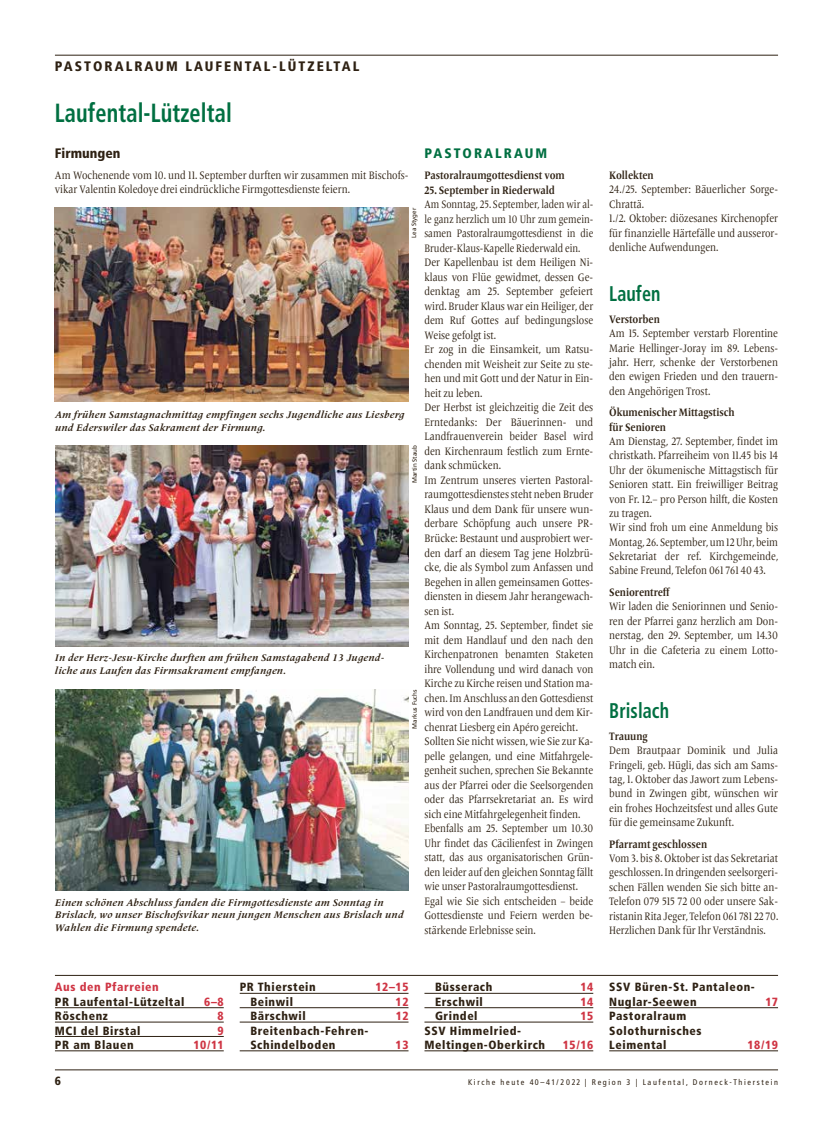
<style>
.page{position:relative;width:833px;height:1134px;background:#fff}
.page>*{position:absolute;margin:0;border:0;box-sizing:border-box;transform-origin:0 0}
.t1{font:700 condensed 26.25px "Frutiger";letter-spacing:.005em;color:#006f41;scale:.85 1}
.t2{font:700 condensed 21.25px "Frutiger";letter-spacing:.005em;color:#006f41;scale:.85 1}
.t3{font:900 condensed 13.75px "Frutiger";letter-spacing:.15em;color:#2e2113}
.t4{font:900 condensed 13.75px "Frutiger";letter-spacing:.15em;color:#006f41}
.t5{font:900 condensed 13.75px "Frutiger";color:#2e2113}
.t6{font:900 condensed 11.88px/14.4px "Frutiger";letter-spacing:.05em;color:#2e2113}
.t7{font:900 condensed 11.88px "Frutiger";letter-spacing:.05em;color:#cf3544}
.t8{font:11.25px/14.5px "Frutiger Serif LT Pro";color:#2e2113;scale:.81 1}
.t9{font:11.25px/14.4px "Frutiger Serif LT Pro";color:#2e2113;text-align:justify;scale:.85 1}
.t10{font:700 11.25px/14.4px "Frutiger Serif LT Pro";color:#2e2113;scale:.85 1}
.t11{font:italic 700 10px/12.5px "Frutiger Serif LT Pro";letter-spacing:.025em;color:#2e2113}
.t12{font:condensed 8.12px "Frutiger";letter-spacing:.2em;color:#2e2113}
.t13{font:6.25px "Frutiger";color:#2e2113}
</style>
<div class="page">
<hr style="left:55px;top:1070px;width:723px;height:1px;background:#2e2113">
<hr style="left:55px;top:55px;width:723px;height:1px;background:#2e2113">
<hr style="left:55px;top:1007px;width:169px;height:1px;background:#2e2113">
<hr style="left:55px;top:1022px;width:169px;height:1px;background:#2e2113">
<hr style="left:55px;top:1036px;width:169px;height:1px;background:#2e2113">
<hr style="left:55px;top:1050px;width:169px;height:1px;background:#2e2113">
<hr style="left:240px;top:993px;width:168px;height:1px;background:#2e2113">
<hr style="left:240px;top:1007px;width:168px;height:1px;background:#2e2113">
<hr style="left:240px;top:1022px;width:168px;height:1px;background:#2e2113">
<hr style="left:240px;top:1050px;width:168px;height:1px;background:#2e2113">
<hr style="left:424px;top:993px;width:169px;height:1px;background:#2e2113">
<hr style="left:424px;top:1007px;width:169px;height:1px;background:#2e2113">
<hr style="left:424px;top:1022px;width:169px;height:1px;background:#2e2113">
<hr style="left:424px;top:1050px;width:169px;height:1px;background:#2e2113">
<hr style="left:609px;top:1007px;width:169px;height:1px;background:#2e2113">
<hr style="left:609px;top:1050px;width:169px;height:1px;background:#2e2113">
<hr style="left:55px;top:975px;width:723px;height:1px;background:#2e2113">
<img style="left:55px;top:445px;width:353px;height:201px">
<img style="left:55px;top:208px;width:353px;height:194px">
<img style="left:55px;top:689px;width:353px;height:202px">
<p class="t3" style="left:55px;top:58px;width:306px">PASTORALRAUM LAUFENTAL-LÜTZELTAL</p>
<h1 class="t1" style="left:55px;top:97px;width:210px">Laufental-Lützeltal</h1>
<p class="t5" style="left:55px;top:144px;width:67px">Firmungen</p>
<p class="t4" style="left:424px;top:144px;width:124px">PASTORALRAUM</p>
<p class="t10" style="left:424px;top:168px;width:167px">Pastoralraumgottesdienst vom</p>
<p class="t10" style="left:424px;top:183px;width:155px">25. September in Riederwald</p>
<p class="t8" style="left:424px;top:197px;width:210px">Am Sonntag, 25. September, laden wir al&shy;le ganz herzlich um 10 Uhr zum gemein&shy;samen Pastoralraumgottesdienst in die Bruder-Klaus-Kapelle Riederwald ein.<br>Der Kapellenbau ist dem Heiligen Ni&shy;klaus von Flüe gewidmet, dessen Ge&shy;denktag am 25. September gefeiert wird. Bruder Klaus war ein Heiliger, der dem Ruf Gottes auf bedingungslose Weise gefolgt ist.<br>Er zog in die Einsamkeit, um Ratsu&shy;chenden mit Weisheit zur Seite zu ste&shy;hen und mit Gott und der Natur in Ein&shy;heit zu leben.<br>Der Herbst ist gleichzeitig die Zeit des Erntedanks: Der Bäuerinnen- und Landfrauenverein beider Basel wird den Kirchenraum festlich zum Ernte&shy;dank schmücken.<br>Im Zentrum unseres vierten Pastoral&shy;raumgottesdienstes steht neben Bruder Klaus und dem Dank für unsere wun&shy;derbare Schöpfung auch unsere PR-Brücke: Bestaunt und ausprobiert wer&shy;den darf an diesem Tag jene Holzbrü&shy;cke, die als Symbol zum Anfassen und Begehen in allen gemeinsamen Gottes&shy;diensten in diesem Jahr herangewach&shy;sen ist.<br>Am Sonntag, 25. September, findet sie mit dem Handlauf und den nach den Kirchenpatronen benamten Staketen ihre Vollendung und wird danach von Kirche zu Kirche reisen und Station ma&shy;chen. Im Anschluss an den Gottesdienst wird von den Landfrauen und dem Kir&shy;chenrat Liesberg ein Apéro gereicht.<br>Sollten Sie nicht wissen, wie Sie zur Ka&shy;pelle gelangen, und eine Mitfahrgele&shy;genheit suchen, sprechen Sie Bekannte aus der Pfarrei oder die Seelsorgenden oder das Pfarrsekretariat an. Es wird sich eine Mitfahrgelegenheit finden.<br>Ebenfalls am 25. September um 10.30<br>Uhr findet das Cäcilienfest in Zwingen statt, das aus organisatorischen Grün&shy;den leider auf den gleichen Sonntag fällt wie unser Pastoralraumgottesdienst.<br>Egal wie Sie sich entscheiden – beide Gottesdienste und Feiern werden be&shy;stärkende Erlebnisse sein.</p>
<p class="t9" style="left:55px;top:168px;width:417px">Am Wochenende vom 10. und 11. September durften wir zusammen mit Bischofs&shy;vikar Valentin Koledoye drei eindrückliche Firmgottesdienste feiern.</p>
<p class="t13" style="left:410px;top:238px;width:32px;rotate:-90deg">Lea Styger</p>
<p class="t11" style="left:55px;top:408px;width:351px">Am frühen Samstagnachmittag empfingen sechs Jugendliche aus Liesberg und Ederswiler das Sakrament der Firmung.</p>
<p class="t13" style="left:411px;top:483px;width:40px;rotate:-90deg">Martin Staub</p>
<p class="t11" style="left:55px;top:651px;width:331px">In der Herz-Jesu-Kirche durften am frühen Samstagabend 13 Jugend&shy;liche aus Laufen das Firmsakrament empfangen.</p>
<p class="t13" style="left:411px;top:729px;width:41px;rotate:-90deg">Markus Fuchs</p>
<p class="t11" style="left:55px;top:896px;width:350px">Einen schönen Abschluss fanden die Firmgottesdienste am Sonntag in<br>Brislach, wo unser Bischofsvikar neun jungen Menschen aus Brislach und<br>Wahlen die Firmung spendete.</p>
<p class="t10" style="left:609px;top:168px;width:54px">Kollekten</p>
<p class="t9" style="left:609px;top:183px;width:200px;text-align:left">24./25. September: Bäuerlicher Sorge-<br>Chrattä.<br>1./2. Oktober: diözesanes Kirchenopfer für finanzielle Härtefälle und ausseror&shy;denliche Aufwendungen.</p>
<h2 class="t2" style="left:609px;top:281px;width:62px">Laufen</h2>
<p class="t10" style="left:609px;top:312px;width:61px">Verstorben</p>
<p class="t9" style="left:609px;top:326px;width:200px">Am 15. September verstarb Florentine Marie Hellinger-Joray im 89. Lebens&shy;jahr. Herr, schenke der Verstorbenen den ewigen Frieden und den trauern&shy;den Angehörigen Trost.</p>
<p class="t10" style="left:609px;top:405px;width:149px">Ökumenischer Mittagstisch für Senioren</p>
<p class="t9" style="left:609px;top:434px;width:200px;text-align:left">Am Dienstag, 27. September, findet im christkath. Pfarreiheim von 11.45 bis 14<br>Uhr der ökumenische Mittagstisch für Senioren statt. Ein freiwilliger Beitrag von Fr. 12.– pro Person hilft, die Kosten zu tragen.<br>Wir sind froh um eine Anmeldung bis Montag, 26. September, um 12 Uhr, beim Sekretariat der ref. Kirchgemeinde, Sabine Freund, Telefon 061 761 40 43.</p>
<p class="t10" style="left:609px;top:585px;width:73px">Seniorentreff</p>
<p class="t9" style="left:609px;top:600px;width:200px">Wir laden die Seniorinnen und Senio&shy;ren der Pfarrei ganz herzlich am Don&shy;nerstag, den 29. September, um 14.30<br>Uhr in die Cafeteria zu einem Lotto&shy;match ein.</p>
<h2 class="t2" style="left:609px;top:698px;width:72px">Brislach</h2>
<p class="t10" style="left:609px;top:729px;width:47px">Trauung</p>
<p class="t9" style="left:609px;top:743px;width:200px">Dem Brautpaar Dominik und Julia Fringeli, geb. Hügli, das sich am Sams&shy;tag, 1. Oktober das Jawort zum Lebens&shy;bund in Zwingen gibt, wünschen wir ein frohes Hochzeitsfest und alles Gute für die gemeinsame Zukunft.</p>
<p class="t10" style="left:609px;top:837px;width:117px">Pfarramt geschlossen</p>
<p class="t9" style="left:609px;top:851px;width:200px">Vom 3. bis 8. Oktober ist das Sekretariat geschlossen. In dringenden seelsorgeri&shy;schen Fällen wenden Sie sich bitte an-Telefon 079 515 72 00 oder unsere Sak&shy;ristanin Rita Jeger, Telefon 061 781 22 70.<br>Herzlichen Dank für Ihr Verständnis.</p>
<p class="t7" style="left:55px;top:980px;width:105px">Aus den Pfarreien</p>
<p class="t6" style="left:55px;top:994px;width:131px">PR Laufental-Lützeltal</p>
<p class="t7" style="left:204px;top:994px;width:21px">6–8</p>
<p class="t6" style="left:55px;top:1009px;width:54px">Röschenz</p>
<p class="t7" style="left:218px;top:1009px;width:8px">8</p>
<p class="t6" style="left:55px;top:1023px;width:87px">MCI del Birstal</p>
<p class="t7" style="left:218px;top:1023px;width:8px">9</p>
<p class="t6" style="left:55px;top:1037px;width:80px">PR am Blauen</p>
<p class="t7" style="left:193px;top:1038px;width:32px">10/11</p>
<p class="t6" style="left:240px;top:980px;width:78px">PR Thierstein</p>
<p class="t7" style="left:375px;top:980px;width:35px">12–15</p>
<p class="t6" style="left:250px;top:994px;width:44px">Beinwil</p>
<p class="t7" style="left:395px;top:994px;width:14px">12</p>
<p class="t6" style="left:250px;top:1009px;width:57px">Bärschwil</p>
<p class="t7" style="left:396px;top:1009px;width:14px">12</p>
<p class="t6" style="left:250px;top:1023px;width:120px">Breitenbach-Fehren-<br>Schindelboden</p>
<p class="t7" style="left:395px;top:1038px;width:14px">13</p>
<p class="t6" style="left:435px;top:980px;width:59px">Büsserach</p>
<p class="t7" style="left:580px;top:980px;width:14px">14</p>
<p class="t6" style="left:435px;top:994px;width:49px">Erschwil</p>
<p class="t7" style="left:580px;top:994px;width:14px">14</p>
<p class="t6" style="left:435px;top:1009px;width:44px">Grindel</p>
<p class="t7" style="left:580px;top:1009px;width:14px">15</p>
<p class="t6" style="left:424px;top:1023px;width:122px">SSV Himmelried-<br>Meltingen-Oberkirch</p>
<p class="t7" style="left:563px;top:1038px;width:32px">15/16</p>
<p class="t6" style="left:609px;top:980px;width:147px">SSV Büren-St. Pantaleon-<br>Nuglar-Seewen</p>
<p class="t7" style="left:765px;top:994px;width:14px">17</p>
<p class="t6" style="left:609px;top:1009px;width:94px">Pastoralraum<br>Solothurnisches<br>Leimental</p>
<p class="t7" style="left:747px;top:1038px;width:32px">18/19</p>
<p class="t6" style="left:55px;top:1074px;width:8px">6</p>
<p class="t12" style="left:468px;top:1077px;width:311px">Kirche heute 40–41/2022 | Region 3 | Laufental, Dorneck-Thierstein</p>
</div>
